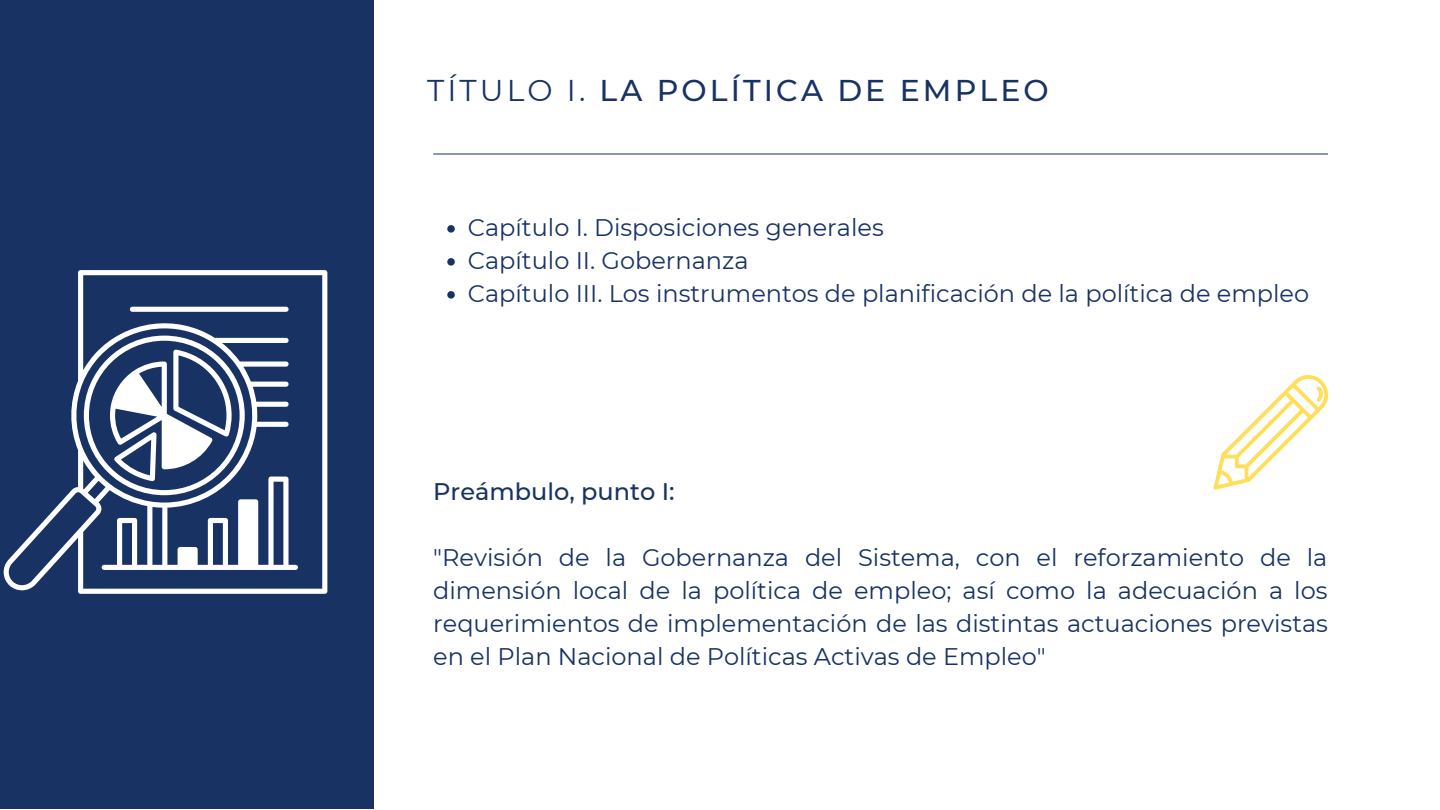
<style>
.page{position:relative;width:1440px;height:810px;background:#fff}
.page>*{position:absolute;margin:0;border:0;box-sizing:border-box;transform-origin:0 0}
.t1{font:500 30px "Montserrat";letter-spacing:.105em;color:#183263}
.t2{font:24px/33px "Montserrat";color:#183263}
.t3{font:500 24px "Montserrat";color:#183263}
.s1{font-weight:400}
</style>
<div class="page">
<div style="left:0;top:0;width:373px;height:809px;background:#183263"></div>
<svg style="left:447px;top:225px;width:8px;height:8px"></svg>
<svg style="left:447px;top:258px;width:8px;height:8px"></svg>
<svg style="left:447px;top:291px;width:8px;height:8px"></svg>
<svg style="left:3px;top:270px;width:324px;height:324px"></svg>
<svg style="left:84px;top:336px;width:161px;height:159px"></svg>
<div style="left:130px;top:307px;width:159px;height:5px;background:#fff;border-radius:3px"></div>
<svg style="left:1213px;top:375px;width:115px;height:115px"></svg>
<hr style="left:433px;top:154px;width:895px;height:1px;background:#183263">
<p class="t1" style="left:427px;top:72px;width:623px"><span class="s1">TÍTULO I.</span> LA POLÍTICA DE EMPLEO</p>
<p class="t2" style="left:468px;top:211px;width:843px">Capítulo I. Disposiciones generales<br>Capítulo II. Gobernanza<br>Capítulo III. Los instrumentos de planificación de la política de empleo</p>
<p class="t3" style="left:433px;top:476px;width:243px">Preámbulo, punto I:</p>
<p class="t2" style="left:433px;top:541px;width:896px;text-align:justify">"Revisión de la Gobernanza del Sistema, con el reforzamiento de la dimensión local de la política de empleo; así como la adecuación a los requerimientos de implementación de las distintas actuaciones previstas en el Plan Nacional de Políticas Activas de Empleo"</p>
</div>
